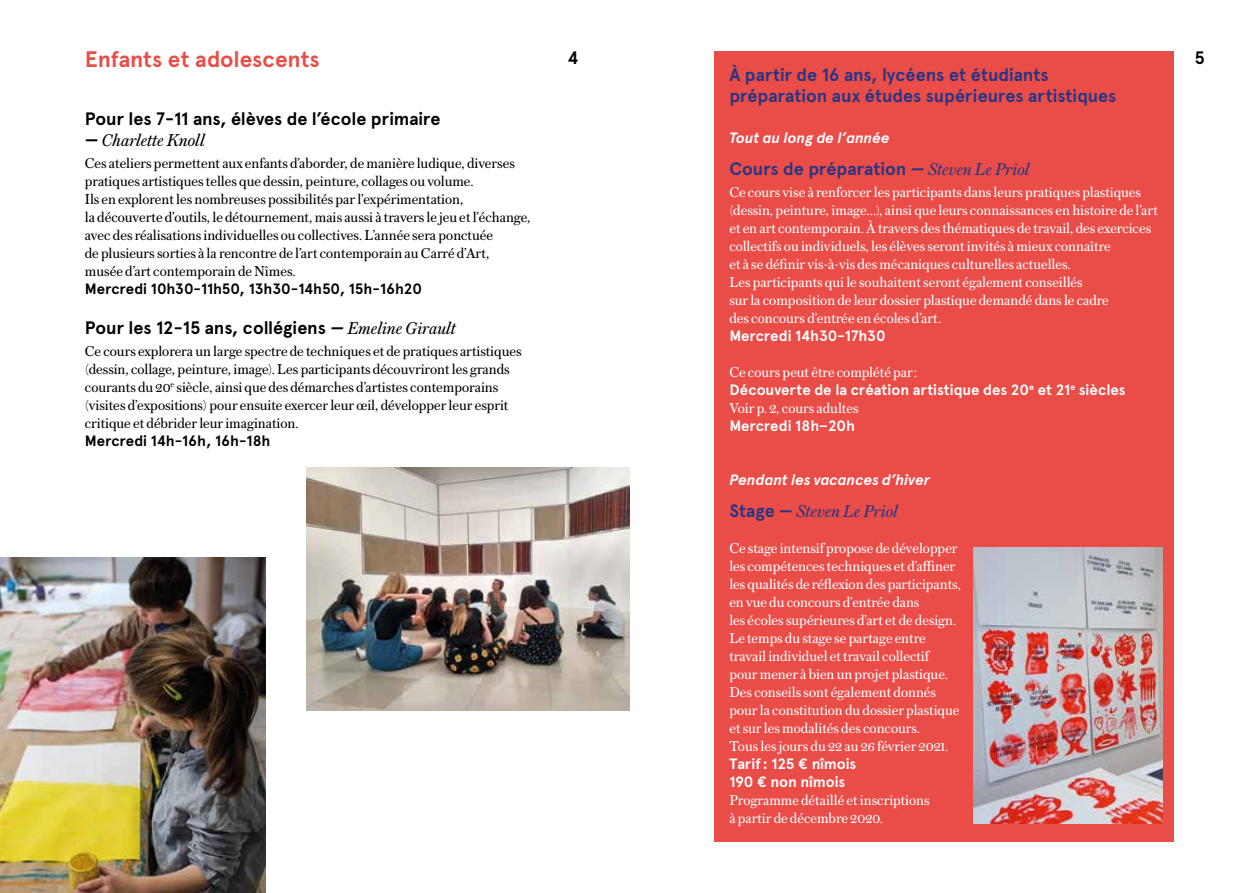
<style>
.page{position:relative;width:1259px;height:893px;background:#fff}
.page>*{position:absolute;margin:0;border:0;box-sizing:border-box;transform-origin:0 0}
.t1{font:700 22.5px "Apercu";color:#ea4d47}
.t2{font:700 18px/21.6px "Apercu";color:#283583}
.t3{font:700 18px "Apercu";letter-spacing:-.005em;color:#000}
.t4{font:italic 18px "Austin Text";color:#283583}
.t5{font:italic 18px "Austin Text";color:#000}
.t6{font:15px/18px "Austin Text";color:#fff}
.t7{font:15px/18px "Austin Text";color:#000}
.t8{font:700 15px/18px "Apercu";letter-spacing:-.005em;color:#fff}
.t9{font:700 15px "Apercu";letter-spacing:-.01em;color:#000}
.t10{font:italic 700 15px "Apercu";letter-spacing:-.005em;color:#fff}
.s1{font-family:"Apercu";font-weight:700;font-style:normal}
.s2{font-family:"Austin Text";font-weight:400;font-style:italic}
</style>
<div class="page">
<div style="left:714px;top:51px;width:460px;height:791px;background:#ea4d47"></div>
<img style="left:0;top:558px;width:265px;height:335px">
<img style="left:306px;top:468px;width:323px;height:242px">
<img style="left:973px;top:547px;width:189px;height:276px">
<h1 class="t1" style="left:85px;top:46px;width:236px">Enfants et adolescents</h1>
<p class="t3" style="left:85px;top:107px;width:357px">Pour les 7-11 ans, élèves de l’école primaire</p>
<p class="t5" style="left:85px;top:128px;width:121px"><span class="s1">—</span> Charlette Knoll</p>
<p class="t7" style="left:85px;top:154px;width:447px">Ces ateliers permettent aux enfants d’aborder, de manière ludique, diverses pratiques artistiques telles que dessin, peinture, collages ou volume.<br>Ils en explorent les nombreuses possibilités par l’expérimentation,<br>la découverte d’outils, le détournement, mais aussi à travers le jeu et l’échange, avec des réalisations individuelles ou collectives. L’année sera ponctuée<br>de plusieurs sorties à la rencontre de l’art contemporain au Carré d’Art, musée d’art contemporain de Nîmes.</p>
<p class="t9" style="left:85px;top:280px;width:338px">Mercredi 10h30-11h50, 13h30-14h50, 15h-16h20</p>
<p class="t3" style="left:85px;top:317px;width:372px">Pour les 12-15 ans, collégiens — <span class="s2">Emeline Girault</span></p>
<p class="t7" style="left:85px;top:342px;width:438px">Ce cours explorera un large spectre de techniques et de pratiques artistiques (dessin, collage, peinture, image). Les participants découvriront les grands courants du 20<sup>e</sup> siècle, ainsi que des démarches d’artistes contemporains (visites d’expositions) pour ensuite exercer leur œil, développer leur esprit critique et débrider leur imagination.</p>
<p class="t9" style="left:85px;top:432px;width:187px">Mercredi 14h-16h, 16h-18h</p>
<p class="t3" style="left:567px;top:47px;width:13px">4</p>
<p class="t3" style="left:1194px;top:47px;width:12px">5</p>
<p class="t2" style="left:729px;top:64px;width:388px">À partir de 16 ans, lycéens et étudiants préparation aux études supérieures artistiques</p>
<p class="t10" style="left:729px;top:128px;width:162px">Tout au long de l’année</p>
<p class="t2" style="left:729px;top:158px;width:301px">Cours de préparation — <span class="s2">Steven Le Priol</span></p>
<p class="t6" style="left:729px;top:183px;width:430px">Ce cours vise à renforcer les participants dans leurs pratiques plastiques (dessin, peinture, image...), ainsi que leurs connaissances en histoire de l’art et en art contemporain. À travers des thématiques de travail, des exercices collectifs ou individuels, les élèves seront invités à mieux connaître<br>et à se définir vis-à-vis des mécaniques culturelles actuelles.<br>Les participants qui le souhaitent seront également conseillés<br>sur la composition de leur dossier plastique demandé dans le cadre<br>des concours d’entrée en écoles d’art.</p>
<p class="t8" style="left:729px;top:327px;width:158px">Mercredi 14h30-17h30</p>
<p class="t6" style="left:729px;top:363px;width:189px">Ce cours peut être complété par :</p>
<p class="t8" style="left:729px;top:381px;width:398px">Découverte de la création artistique des 20<sup>e</sup> et 21<sup>e</sup> siècles</p>
<p class="t6" style="left:729px;top:399px;width:131px">Voir p. 2, cours adultes</p>
<p class="t8" style="left:729px;top:417px;width:127px">Mercredi 18h–20h</p>
<p class="t10" style="left:729px;top:470px;width:203px">Pendant les vacances d’hiver</p>
<p class="t4" style="left:729px;top:499px;width:170px"><span class="s1">Stage —</span> Steven Le Priol</p>
<p class="t6" style="left:729px;top:539px;width:233px">Ce stage intensif propose de développer les compétences techniques et d’affiner les qualités de réflexion des participants, en vue du concours d’entrée dans<br>les écoles supérieures d’art et de design.<br>Le temps du stage se partage entre travail individuel et travail collectif pour mener à bien un projet plastique.<br>Des conseils sont également donnés pour la constitution du dossier plastique et sur les modalités des concours.<br>Tous les jours du 22 au 26 février 2021.</p>
<p class="t8" style="left:729px;top:755px;width:129px">Tarif: 125 € nîmois<br>190 € non nîmois</p>
<p class="t6" style="left:729px;top:791px;width:202px">Programme détaillé et inscriptions à partir de décembre 2020.</p>
</div>
